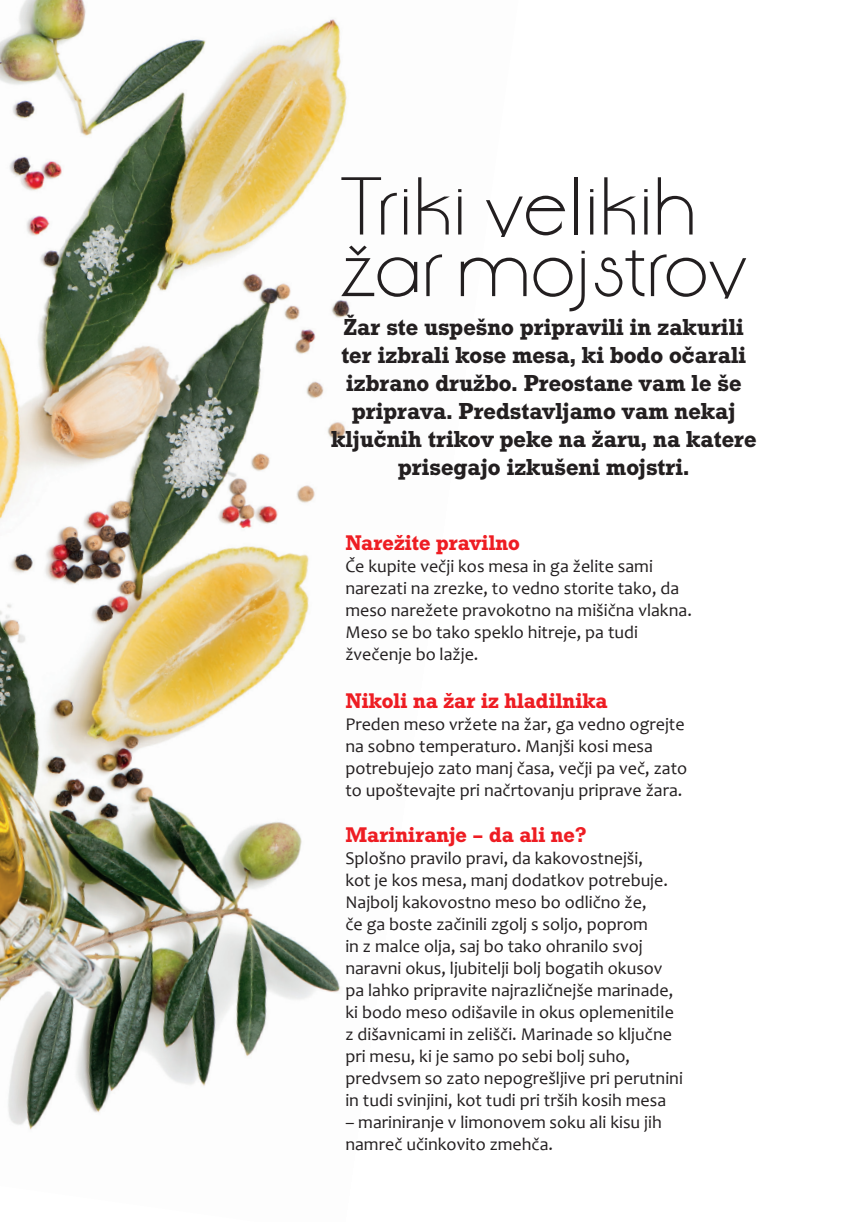
<style>
.page{position:relative;width:842px;height:1222px;background:#fff}
.page>*{position:absolute;margin:0;border:0;box-sizing:border-box;transform-origin:0 0}
.t1{font:72.6px/61.6px "Anson Normal";letter-spacing:-.03em;color:#231f20}
.t2{font:500 24px/28px "Roctus TOT";color:#231f20;text-align:center}
.t3{font:500 22px "Roctus TOT";color:#ee1d23}
.t4{font:18px/22px "Candara";color:#231f20}
.s1{font-family:"Futura T Ligh"}
</style>
<div class="page">
<img style="left:0;top:0;width:350px;height:1130px">
<h1 class="t1" style="left:338px;top:181px;width:414px">Triki velikih z<span class="s1">ˇ</span>ar mojstrov</h1>
<h2 class="t2" style="left:331px;top:313px;width:427px">Žar ste uspešno pripravili in zakurili ter izbrali kose mesa, ki bodo očarali izbrano družbo. Preostane vam le še priprava. Predstavljamo vam nekaj ključnih trikov peke na žaru, na katere prisegajo izkušeni mojstri.</h2>
<p class="t3" style="left:345px;top:530px;width:176px">Narežite pravilno</p>
<p class="t4" style="left:345px;top:555px;width:348px">Če kupite večji kos mesa in ga želite sami narezati na zrezke, to vedno storite tako, da meso narežete pravokotno na mišična vlakna.<br>Meso se bo tako speklo hitreje, pa tudi žvečenje bo lažje.</p>
<p class="t3" style="left:345px;top:688px;width:264px">Nikoli na žar iz hladilnika</p>
<p class="t4" style="left:345px;top:713px;width:343px">Preden meso vržete na žar, ga vedno ogrejte na sobno temperaturo. Manjši kosi mesa potrebujejo zato manj časa, večji pa več, zato to upoštevajte pri načrtovanju priprave žara.</p>
<p class="t3" style="left:345px;top:822px;width:242px">Mariniranje – da ali ne?</p>
<p class="t4" style="left:345px;top:847px;width:339px">Splošno pravilo pravi, da kakovostnejši,<br>kot je kos mesa, manj dodatkov potrebuje.<br>Najbolj kakovostno meso bo odlično že,<br>če ga boste začinili zgolj s soljo, poprom<br>in z malce olja, saj bo tako ohranilo svoj naravni okus, ljubitelji bolj bogatih okusov pa lahko pripravite najrazličnejše marinade, ki bodo meso odišavile in okus oplemenitile z dišavnicami in zelišči. Marinade so ključne pri mesu, ki je samo po sebi bolj suho, predvsem so zato nepogrešljive pri perutnini in tudi svinjini, kot tudi pri trših kosih mesa</p>
<p class="t4" style="left:345px;top:1111px;width:318px">– mariniranje v limonovem soku ali kisu jih namreč učinkovito zmehča.</p>
</div>
